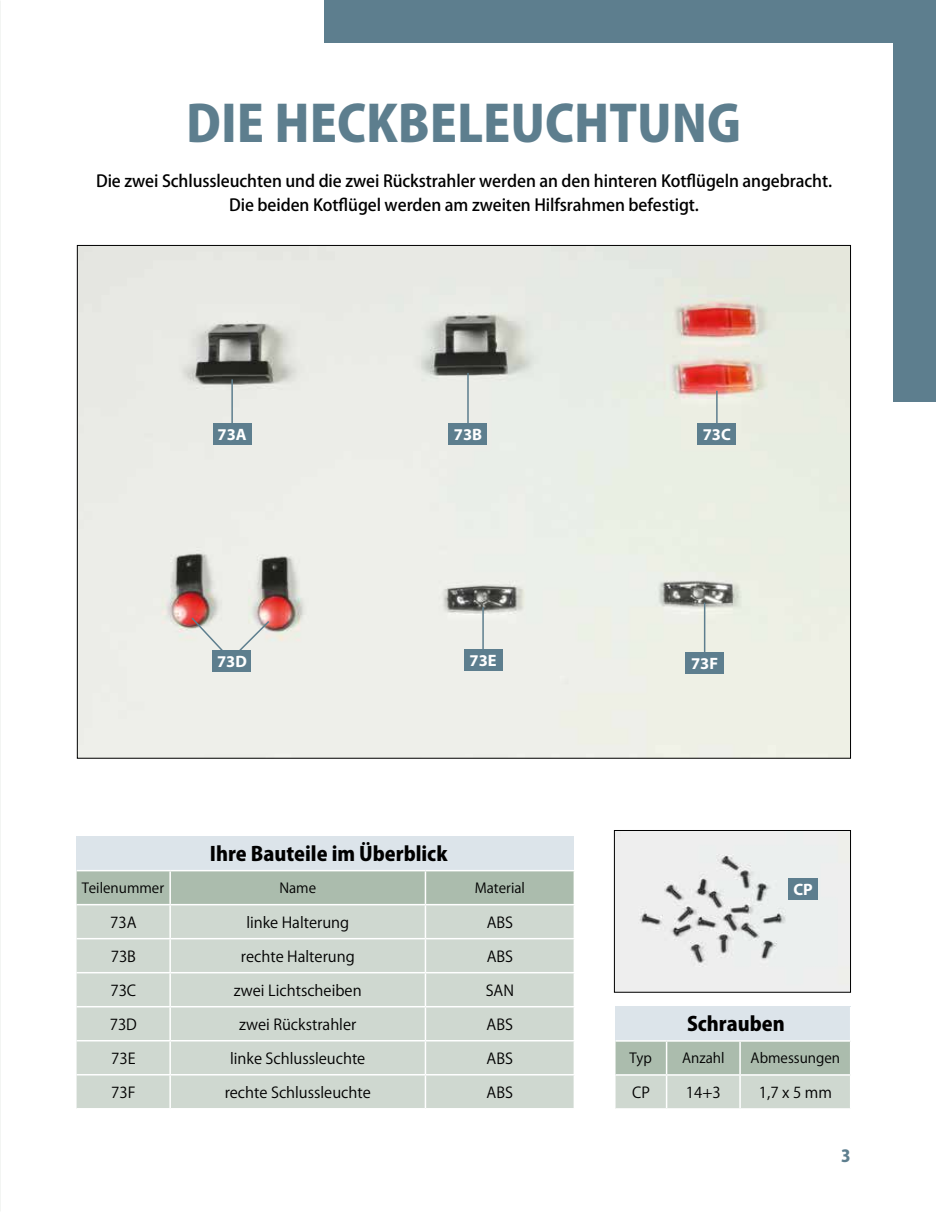
<style>
.page{position:relative;width:936px;height:1212px;background:#fff}
.page>*{position:absolute;margin:0;border:0;box-sizing:border-box;transform-origin:0 0}
.t1{font:800 49.5px "Koz Go Pro";color:#5d7e8e}
.t2{font:800 19.5px "Koz Go Pro";color:#000}
.t3{font:500 16.5px/24px "Koz Go Pro";letter-spacing:-.005em;color:#000;text-align:center}
.t4{font:700 16.5px "Myriad Pro";color:#fff}
.t5{font:800 16.5px "Koz Go Pro";color:#5d7e8e}
.t6{font:15px "Koz Go Pro";color:#000}
.t7{font:13.8px "Koz Go Pro";color:#000}
</style>
<div class="page">
<hr style="left:0;top:161px;width:1px;height:1051px;background:#f3f5f3">
<img style="left:79px;top:247px;width:769px;height:509px">
<img style="left:616px;top:832px;width:232px;height:158px">
<div style="left:614px;top:830px;width:236px;height:162px;border:1px solid #000"></div>
<div style="left:615px;top:1007px;width:235px;height:34px;background:#dce4ea"></div>
<svg style="left:615px;top:1042px;width:234px;height:66px"></svg>
<hr style="left:665px;top:1042px;width:2px;height:32px;background:#fff">
<hr style="left:739px;top:1042px;width:1px;height:32px;background:#fff">
<hr style="left:615px;top:1074px;width:51px;height:2px;background:#fff">
<hr style="left:666px;top:1074px;width:74px;height:2px;background:#fff">
<hr style="left:665px;top:1076px;width:2px;height:32px;background:#fff">
<hr style="left:740px;top:1074px;width:111px;height:2px;background:#fff">
<hr style="left:739px;top:1076px;width:1px;height:32px;background:#fff">
<hr style="left:849px;top:1007px;width:2px;height:33px;background:#fff">
<hr style="left:615px;top:1040px;width:51px;height:2px;background:#fff">
<hr style="left:666px;top:1040px;width:74px;height:2px;background:#fff">
<hr style="left:740px;top:1040px;width:111px;height:2px;background:#fff">
<div style="left:77px;top:836px;width:497px;height:35px;background:#dce4ea"></div>
<div style="left:77px;top:871px;width:496px;height:33px;background:#abbcad"></div>
<div style="left:77px;top:905px;width:496px;height:203px;background:#cfd8d0"></div>
<hr style="left:169px;top:871px;width:2px;height:33px;background:#fff">
<hr style="left:424px;top:871px;width:2px;height:33px;background:#fff">
<hr style="left:169px;top:905px;width:2px;height:33px;background:#fff">
<hr style="left:424px;top:905px;width:2px;height:33px;background:#fff">
<hr style="left:77px;top:938px;width:93px;height:1px;background:#fff">
<hr style="left:170px;top:938px;width:255px;height:1px;background:#fff">
<hr style="left:169px;top:939px;width:2px;height:33px;background:#fff">
<hr style="left:425px;top:938px;width:150px;height:1px;background:#fff">
<hr style="left:424px;top:939px;width:2px;height:33px;background:#fff">
<hr style="left:77px;top:972px;width:93px;height:1px;background:#fff">
<hr style="left:170px;top:972px;width:255px;height:1px;background:#fff">
<hr style="left:169px;top:973px;width:2px;height:33px;background:#fff">
<hr style="left:425px;top:972px;width:150px;height:1px;background:#fff">
<hr style="left:424px;top:973px;width:2px;height:33px;background:#fff">
<hr style="left:77px;top:1006px;width:93px;height:1px;background:#fff">
<hr style="left:170px;top:1006px;width:255px;height:1px;background:#fff">
<hr style="left:169px;top:1007px;width:2px;height:33px;background:#fff">
<hr style="left:425px;top:1006px;width:150px;height:1px;background:#fff">
<hr style="left:424px;top:1007px;width:2px;height:33px;background:#fff">
<hr style="left:77px;top:1040px;width:93px;height:1px;background:#fff">
<hr style="left:170px;top:1040px;width:255px;height:1px;background:#fff">
<hr style="left:169px;top:1041px;width:2px;height:33px;background:#fff">
<hr style="left:425px;top:1040px;width:150px;height:1px;background:#fff">
<hr style="left:424px;top:1041px;width:2px;height:33px;background:#fff">
<hr style="left:77px;top:1074px;width:93px;height:1px;background:#fff">
<hr style="left:170px;top:1074px;width:255px;height:1px;background:#fff">
<hr style="left:169px;top:1075px;width:2px;height:33px;background:#fff">
<hr style="left:425px;top:1074px;width:150px;height:1px;background:#fff">
<hr style="left:424px;top:1075px;width:2px;height:33px;background:#fff">
<hr style="left:77px;top:870px;width:93px;height:1px;background:#fff">
<hr style="left:170px;top:870px;width:255px;height:1px;background:#fff">
<hr style="left:425px;top:870px;width:150px;height:1px;background:#fff">
<div style="left:788px;top:878px;width:29px;height:21px;background:#5d7e8e"></div>
<hr style="left:231px;top:379px;width:2px;height:59px;background:#5d7e8e">
<div style="left:213px;top:423px;width:38px;height:21px;background:#5d7e8e"></div>
<div style="left:213px;top:650px;width:38px;height:21px;background:#5d7e8e"></div>
<hr style="left:482px;top:607px;width:2px;height:57px;background:#5d7e8e">
<div style="left:464px;top:649px;width:38px;height:22px;background:#5d7e8e"></div>
<hr style="left:467px;top:373px;width:1px;height:65px;background:#5d7e8e">
<div style="left:449px;top:423px;width:38px;height:21px;background:#5d7e8e"></div>
<hr style="left:716px;top:391px;width:1px;height:47px;background:#5d7e8e">
<div style="left:697px;top:423px;width:39px;height:21px;background:#5d7e8e"></div>
<hr style="left:703px;top:603px;width:2px;height:64px;background:#5d7e8e">
<div style="left:685px;top:652px;width:38px;height:21px;background:#5d7e8e"></div>
<svg style="left:190px;top:616px;width:81px;height:42px"></svg>
<div style="left:893px;top:0;width:42px;height:401px;background:#5d7e8e"></div>
<div style="left:325px;top:0;width:610px;height:43px;background:#5d7e8e"></div>
<h1 class="t1" style="left:186px;top:91px;width:556px">DIE HECKBELEUCHTUNG</h1>
<p class="t3" style="left:96px;top:170px;width:737px">Die zwei Schlussleuchten und die zwei Rückstrahler werden an den hinteren Kotflügeln angebracht.<br>Die beiden Kotflügel werden am zweiten Hilfsrahmen befestigt.</p>
<p class="t4" style="left:217px;top:424px;width:31px">73A</p>
<p class="t4" style="left:454px;top:424px;width:30px">73B</p>
<p class="t4" style="left:702px;top:424px;width:30px">73C</p>
<p class="t4" style="left:217px;top:651px;width:31px">73D</p>
<p class="t4" style="left:469px;top:650px;width:29px">73E</p>
<h2 class="t2" style="left:210px;top:841px;width:239px">Ihre Bauteile im Überblick</h2>
<p class="t7" style="left:82px;top:879px;width:84px">Teilenummer</p>
<p class="t7" style="left:279px;top:879px;width:38px">Name</p>
<p class="t7" style="left:475px;top:879px;width:52px">Material</p>
<p class="t6" style="left:110px;top:912px;width:28px">73A</p>
<p class="t6" style="left:246px;top:912px;width:104px">linke Halterung</p>
<p class="t6" style="left:486px;top:912px;width:28px">ABS</p>
<p class="t6" style="left:111px;top:946px;width:27px">73B</p>
<p class="t6" style="left:241px;top:946px;width:115px">rechte Halterung</p>
<p class="t6" style="left:486px;top:946px;width:28px">ABS</p>
<p class="t6" style="left:110px;top:980px;width:27px">73C</p>
<p class="t6" style="left:234px;top:980px;width:129px">zwei Lichtscheiben</p>
<p class="t6" style="left:485px;top:980px;width:30px">SAN</p>
<p class="t6" style="left:110px;top:1014px;width:29px">73D</p>
<p class="t6" style="left:239px;top:1014px;width:118px">zwei Rückstrahler</p>
<p class="t6" style="left:486px;top:1014px;width:28px">ABS</p>
<p class="t6" style="left:111px;top:1048px;width:26px">73E</p>
<p class="t6" style="left:230px;top:1048px;width:137px">linke Schlussleuchte</p>
<p class="t6" style="left:486px;top:1048px;width:28px">ABS</p>
<p class="t6" style="left:111px;top:1082px;width:26px">73F</p>
<p class="t6" style="left:225px;top:1082px;width:148px">rechte Schlussleuchte</p>
<p class="t6" style="left:486px;top:1082px;width:28px">ABS</p>
<p class="t4" style="left:691px;top:653px;width:29px">73F</p>
<p class="t4" style="left:793px;top:878px;width:21px">CP</p>
<h2 class="t2" style="left:687px;top:1011px;width:99px">Schrauben</h2>
<p class="t7" style="left:629px;top:1049px;width:24px">Typ</p>
<p class="t7" style="left:682px;top:1049px;width:44px">Anzahl</p>
<p class="t7" style="left:750px;top:1049px;width:91px">Abmessungen</p>
<p class="t6" style="left:632px;top:1083px;width:19px">CP</p>
<p class="t6" style="left:685px;top:1083px;width:36px">14+3</p>
<p class="t6" style="left:758px;top:1083px;width:75px">1,7 x 5 mm</p>
<p class="t5" style="left:841px;top:1145px;width:11px">3</p>
</div>
